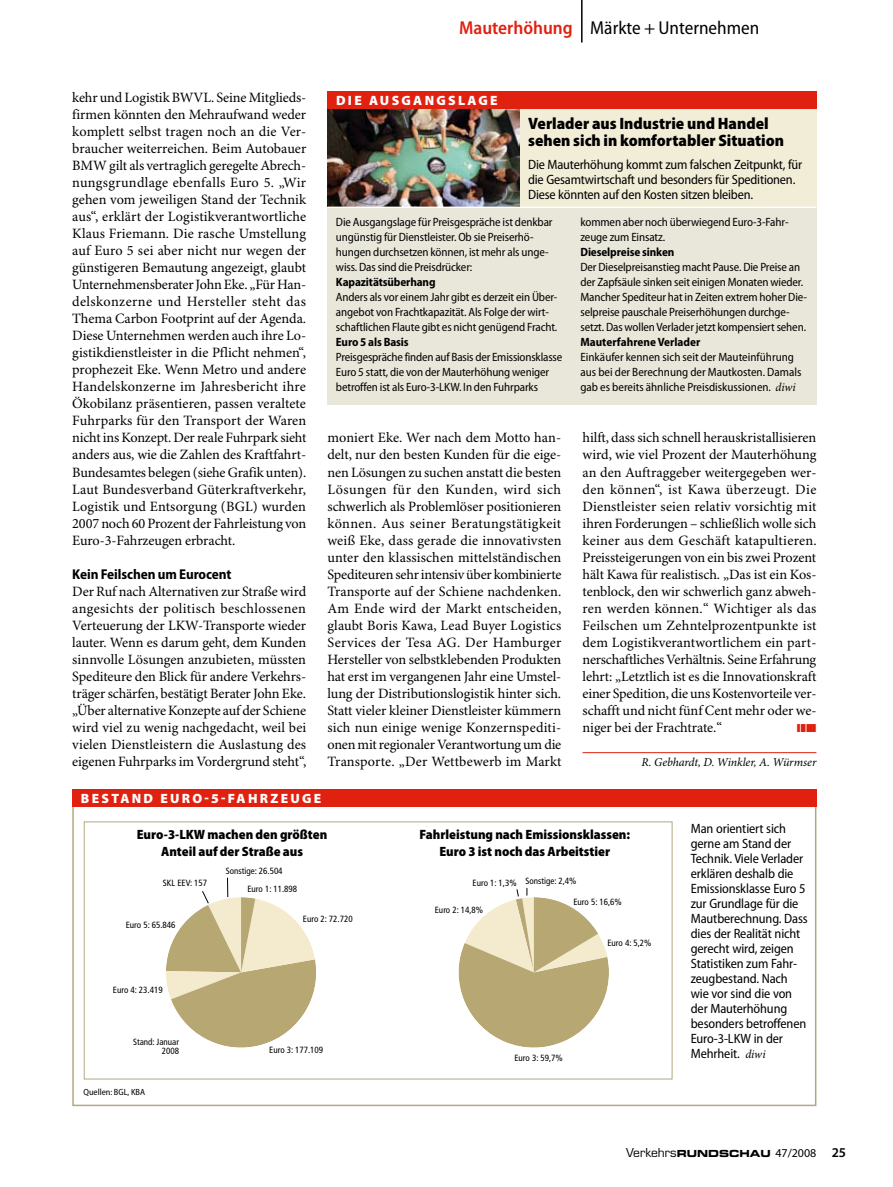
<style>
.page{position:relative;width:893px;height:1187px;background:#fff}
.page>*{position:absolute;margin:0;border:0;box-sizing:border-box;transform-origin:0 0}
.t1{font:semi-condensed 18.75px "Myriad Pro";color:#000}
.t2{font:600 semi-condensed 18.75px "Myriad Pro";color:#e02110}
.t3{font:900 semi-condensed 16.5px/17px "Myriad Pro";color:#000}
.t4{font:14.25px/17px "Minion Pro";letter-spacing:-.005em;color:#000;text-align:justify}
.t5{font:700 semi-condensed 14.25px "Myriad Pro";letter-spacing:-.005em;color:#000}
.t6{font:semi-condensed 13.5px/15px "Myriad Pro";letter-spacing:-.01em;color:#000}
.t7{font:900 semi-condensed 13.5px/16.2px "Myriad Pro";color:#000;text-align:center}
.t8{font:900 13.5px "Myriad Pro";letter-spacing:.17em;color:#fff}
.t9{font:semi-condensed 12px/15px "Myriad Pro";letter-spacing:-.01em;color:#000}
.t10{font:700 semi-condensed 12px "Myriad Pro";letter-spacing:-.01em;color:#000}
.t11{font:italic 12px "Minion Pro";letter-spacing:-.01em;color:#000}
.t12{font:11.55px "Zapf Dingbats Std";color:#e02110;scale:1.18 1}
.t13{font:9.75px "Eurostile LT Std Bold Ex 2";color:#000}
.t14{font:condensed 9px/9px "Frutiger LT Std";color:#000;text-align:right}
.t15{font:semi-condensed 9px "Myriad Pro";color:#000}
.s1{font-family:"Minion Pro";font-style:italic;font-stretch:normal}
.s2{font-family:"Minion Pro";font-style:italic;font-stretch:normal;font-size:12px}
.s3{font-family:"Eurostile LT Std";font-size:12px}
.s4{font-family:"Myriad Pro";font-size:12px}
.s5{font-family:"Myriad Pro";font-weight:600;font-size:13.5px}
</style>
<div class="page">
<hr style="left:581px;top:0;width:2px;height:43px;background:#000">
<hr style="left:583px;top:752px;width:233px;height:1px;background:#e02110">
<div style="left:327px;top:99px;width:489px;height:306px;background:#e9e7d9"></div>
<div style="left:327px;top:99px;width:489px;height:108px;background:#f2edd7"></div>
<img style="left:327px;top:108px;width:192px;height:99px">
<hr style="left:327px;top:207px;width:489px;height:1px;background:#fff">
<div style="left:327px;top:91px;width:489px;height:17px;background:#e02110"></div>
<div style="left:84px;top:821px;width:588px;height:258px;border:1px solid #b2a980"></div>
<div style="left:72px;top:789px;width:744px;height:17px;background:#e02110"></div>
<svg style="left:166px;top:877px;width:150px;height:170px"></svg>
<svg style="left:459px;top:887px;width:150px;height:160px"></svg>
<h1 class="t2" style="left:459px;top:18px;width:115px">Mauterhöhung</h1>
<h1 class="t1" style="left:590px;top:18px;width:171px">Märkte + Unternehmen</h1>
<p class="t4" style="left:72px;top:90px;width:236px">kehr und Logistik BWVL. Seine Mitglieds&shy;firmen könnten den Mehraufwand weder komplett selbst tragen noch an die Ver&shy;braucher weiterreichen. Beim Autobauer BMW gilt als vertraglich geregelte Abrech&shy;nungsgrundlage ebenfalls Euro 5. „Wir gehen vom jeweiligen Stand der Technik aus“, erklärt der Logistikverantwortliche Klaus Friemann. Die rasche Umstellung auf Euro 5 sei aber nicht nur wegen der günstigeren Bemautung angezeigt, glaubt Unternehmensberater John Eke. „Für Han&shy;delskonzerne und Hersteller steht das Thema Carbon Footprint auf der Agenda.<br>Diese Unternehmen werden auch ihre Lo&shy;gistikdienstleister in die Pflicht nehmen“, prophezeit Eke. Wenn Metro und andere Handelskonzerne im Jahresbericht ihre Ökobilanz präsentieren, passen veraltete Fuhrparks für den Transport der Waren nicht ins Konzept. Der reale Fuhrpark sieht anders aus, wie die Zahlen des Kraftfahrt-Bundesamtes belegen (siehe Grafik unten).<br>Laut Bundesverband Güterkraftverkehr, Logistik und Entsorgung (BGL) wurden 2007 noch 60 Prozent der Fahrleistung von Euro-3-Fahrzeugen erbracht.</p>
<p class="t5" style="left:72px;top:566px;width:161px">Kein Feilschen um Eurocent</p>
<p class="t4" style="left:72px;top:583px;width:236px">Der Ruf nach Alternativen zur Straße wird angesichts der politisch beschlossenen Verteuerung der LKW-Transporte wieder lauter. Wenn es darum geht, dem Kunden sinnvolle Lösungen anzubieten, müssten Spediteure den Blick für andere Verkehrs&shy;träger schärfen, bestätigt Berater John Eke. „Über alternative Konzepte auf der Schiene wird viel zu wenig nachgedacht, weil bei vielen Dienstleistern die Auslastung des eigenen Fuhrparks im Vordergrund steht“,</p>
<p class="t8" style="left:336px;top:91px;width:163px">DI E AUSGANGSLAGE</p>
<p class="t3" style="left:528px;top:115px;width:257px">Verlader aus Industrie und Handel sehen sich in komfortabler Situation</p>
<p class="t6" style="left:528px;top:157px;width:276px">Die Mauterhöhung kommt zum falschen Zeitpunkt, für die Gesamtwirtschaft und besonders für Speditionen.<br>Diese könnten auf den Kosten sitzen bleiben.</p>
<p class="t9" style="left:336px;top:215px;width:218px">Die Ausgangslage für Preisgespräche ist denkbar ungünstig für Dienstleister. Ob sie Preiserhö&shy;hungen durchsetzen können, ist mehr als unge&shy;wiss. Das sind die Preisdrücker:</p>
<p class="t10" style="left:336px;top:275px;width:101px">Kapazitätsüberhang</p>
<p class="t9" style="left:336px;top:290px;width:223px">Anders als vor einem Jahr gibt es derzeit ein Über&shy;angebot von Frachtkapazität. Als Folge der wirt&shy;schaftlichen Flaute gibt es nicht genügend Fracht.</p>
<p class="t10" style="left:336px;top:335px;width:74px">Euro 5 als Basis</p>
<p class="t9" style="left:336px;top:350px;width:228px">Preisgespräche finden auf Basis der Emissionsklasse<br>Euro 5 statt, die von der Mauterhöhung weniger betroffen ist als Euro-3-LKW. In den Fuhrparks</p>
<p class="t9" style="left:580px;top:215px;width:210px">kommen aber noch überwiegend Euro-3-Fahr&shy;zeuge zum Einsatz.</p>
<p class="t10" style="left:580px;top:245px;width:95px">Dieselpreise sinken</p>
<p class="t9" style="left:580px;top:260px;width:228px">Der Dieselpreisanstieg macht Pause. Die Preise an der Zapfsäule sinken seit einigen Monaten wieder.<br>Mancher Spediteur hat in Zeiten extrem hoher Die&shy;selpreise pauschale Preiserhöhungen durchge&shy;setzt. Das wollen Verlader jetzt kompensiert sehen.</p>
<p class="t10" style="left:580px;top:335px;width:121px">Mauterfahrene Verlader</p>
<p class="t9" style="left:580px;top:350px;width:222px">Einkäufer kennen sich seit der Mauteinführung aus bei der Berechnung der Mautkosten. Damals gab es bereits ähnliche Preisdiskussionen. <span class="s1">diwi</span></p>
<p class="t4" style="left:327px;top:430px;width:236px">moniert Eke. Wer nach dem Motto han&shy;delt, nur den besten Kunden für die eige&shy;nen Lösungen zu suchen anstatt die besten Lösungen für den Kunden, wird sich schwerlich als Problemlöser positionieren können. Aus seiner Beratungstätigkeit weiß Eke, dass gerade die innovativsten unter den klassischen mittelständischen Spediteuren sehr intensiv über kombinierte Transporte auf der Schiene nachdenken.<br>Am Ende wird der Markt entscheiden, glaubt Boris Kawa, Lead Buyer Logistics Services der Tesa AG. Der Hamburger Hersteller von selbstklebenden Produkten hat erst im vergangenen Jahr eine Umstel&shy;lung der Distributionslogistik hinter sich.<br>Statt vieler kleiner Dienstleister kümmern sich nun einige wenige Konzernspediti&shy;onen mit regionaler Verantwortung um die Transporte. „Der Wettbewerb im Markt</p>
<p class="t4" style="left:583px;top:430px;width:236px">hilft, dass sich schnell herauskristallisieren wird, wie viel Prozent der Mauterhöhung an den Auftraggeber weitergegeben wer&shy;den können“, ist Kawa überzeugt. Die Dienstleister seien relativ vorsichtig mit ihren Forderungen – schließlich wolle sich keiner aus dem Geschäft katapultieren.<br>Preissteigerungen von ein bis zwei Prozent hält Kawa für realistisch. „Das ist ein Kos&shy;tenblock, den wir schwerlich ganz abweh&shy;ren werden können.“ Wichtiger als das Feilschen um Zehntelprozentpunkte ist dem Logistikverantwortlichem ein part&shy;nerschaftliches Verhältnis. Seine Erfahrung lehrt: „Letztlich ist es die Innovationskraft einer Spedition, die uns Kostenvorteile ver&shy;schafft und nicht fünf Cent mehr oder we&shy;niger bei der Frachtrate.“</p>
<p class="t12" style="left:797px;top:722px;width:18px">❙❚■</p>
<p class="t11" style="left:642px;top:754px;width:176px">R. Gebhardt, D. Winkler, A. Würmser</p>
<p class="t8" style="left:81px;top:789px;width:242px">BESTAND EURO-5-FAHRZEUGE</p>
<p class="t7" style="left:137px;top:826px;width:192px">Euro-3-LKW machen den größten<br>Anteil auf der Straße aus</p>
<p class="t14" style="left:163px;top:878px;width:46px">SKL EEV: 157</p>
<p class="t14" style="left:126px;top:920px;width:51px">Euro 5: 65.846</p>
<p class="t14" style="left:226px;top:865px;width:58px">Sonstige: 26.504</p>
<p class="t14" style="left:247px;top:884px;width:51px">Euro 1: 11.898</p>
<p class="t14" style="left:303px;top:914px;width:51px">Euro 2: 72.720</p>
<p class="t14" style="left:113px;top:985px;width:51px">Euro 4: 23.419</p>
<p class="t14" style="left:133px;top:1036px;width:47px">Stand: Januar<br>2008</p>
<p class="t15" style="left:84px;top:1086px;width:63px">Quellen: BGL, KBA</p>
<p class="t14" style="left:269px;top:1045px;width:56px">Euro 3: 177.109</p>
<p class="t7" style="left:419px;top:826px;width:212px">Fahrleistung nach Emissionsklassen:<br>Euro 3 ist noch das Arbeitstier</p>
<p class="t14" style="left:525px;top:876px;width:53px">Sonstige: 2,4%</p>
<p class="t14" style="left:473px;top:878px;width:46px">Euro 1: 1,3%</p>
<p class="t14" style="left:435px;top:905px;width:50px">Euro 2: 14,8%</p>
<p class="t14" style="left:573px;top:897px;width:50px">Euro 5: 16,6%</p>
<p class="t14" style="left:607px;top:938px;width:46px">Euro 4: 5,2%</p>
<p class="t14" style="left:514px;top:1053px;width:50px">Euro 3: 59,7%</p>
<p class="t6" style="left:691px;top:821px;width:119px">Man orientiert sich gerne am Stand der<br>Technik. Viele Verlader erklären deshalb die<br>Emissionsklasse Euro 5 zur Grundlage für die<br>Mautberechnung. Dass dies der Realität nicht gerecht wird, zeigen<br>Statistiken zum Fahr&shy;zeugbestand. Nach wie vor sind die von der Mauterhöhung besonders betroffenen<br>Euro-3-LKW in der<br>Mehrheit. <span class="s2">diwi</span></p>
<p class="t13" style="left:626px;top:1146px;width:221px"><span class="s3">Verkehrs</span>RUNDSCHAU <span class="s4">47/2008</span> <span class="s5">25</span></p>
</div>
